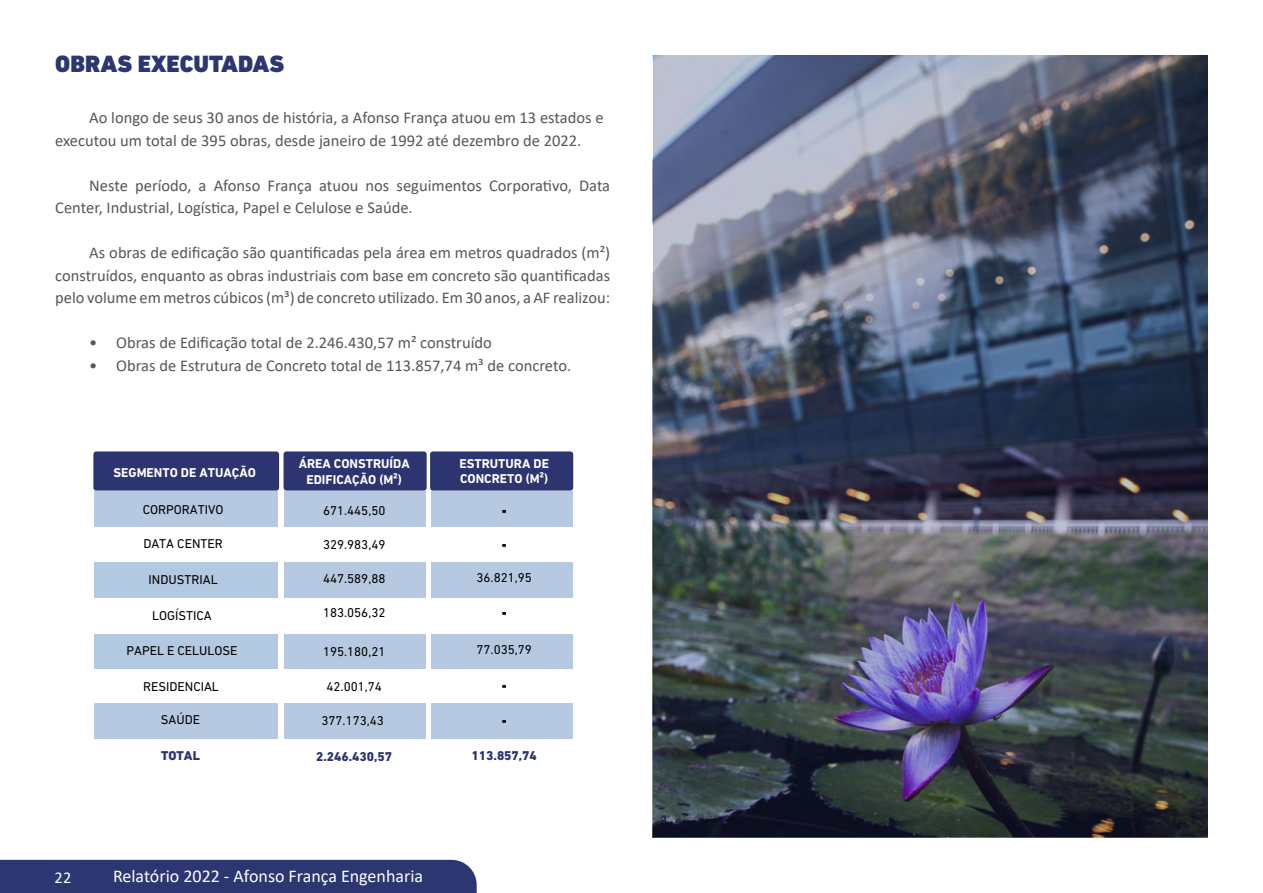
<style>
.page{position:relative;width:1263px;height:893px;background:#fff}
.page>*{position:absolute;margin:0;border:0;box-sizing:border-box;transform-origin:0 0}
.t1{font:35.85px/73.3px "DIN Next LT Pro";color:#000;scale:.36 1}
.t2{font:900 24px "DIN Next LT Pro";color:#2c3671}
.t3{font:18px "Calibri";color:#fff}
.t4{font:16.5px/22.5px "Calibri";color:#575756}
.t5{font:16.5px "Calibri";color:#fff}
.t6{font:13.05px "DIN Next LT Pro";color:#000}
.t7{font:700 13.05px/15.6px "DIN Next LT Pro";color:#fff;text-align:center}
.t8{font:800 13.05px "DIN Next LT Pro";color:#2c356f}
</style>
<div class="page">
<img style="left:653px;top:56px;width:555px;height:782px">
<div style="left:93px;top:451px;width:186px;height:40px;background:#2c356f;border-radius:3px"></div>
<div style="left:94px;top:562px;width:184px;height:36px;background:#b3c9e2"></div>
<div style="left:94px;top:634px;width:184px;height:35px;background:#b3c9e2"></div>
<div style="left:94px;top:703px;width:184px;height:36px;background:#b6c9e1"></div>
<div style="left:94px;top:491px;width:184px;height:36px;background:#b6c9e1"></div>
<div style="left:283px;top:451px;width:144px;height:40px;background:#2c356f;border-radius:3px"></div>
<div style="left:284px;top:562px;width:142px;height:36px;background:#b6c9e1"></div>
<div style="left:284px;top:634px;width:142px;height:35px;background:#b6c9e1"></div>
<div style="left:284px;top:703px;width:142px;height:36px;background:#b6c9e1"></div>
<div style="left:284px;top:491px;width:142px;height:36px;background:#b6c9e1"></div>
<div style="left:430px;top:451px;width:143px;height:40px;background:#2c356f;border-radius:3px"></div>
<div style="left:431px;top:562px;width:142px;height:36px;background:#b6c9e1"></div>
<div style="left:431px;top:634px;width:142px;height:35px;background:#b6c9e1"></div>
<div style="left:431px;top:703px;width:142px;height:36px;background:#b6c9e1"></div>
<div style="left:431px;top:491px;width:142px;height:36px;background:#b6c9e1"></div>
<div style="left:0;top:860px;width:477px;height:33px;background:#2c3671"></div>
<h2 class="t2" style="left:55px;top:49px;width:230px">OBRAS EXECUTADAS</h2>
<p class="t4" style="left:55px;top:106px;width:550px;text-indent:34px">Ao longo de seus 30 anos de história, a Afonso França atuou em 13 estados e executou um total de 395 obras, desde janeiro de 1992 até dezembro de 2022.</p>
<p class="t4" style="left:55px;top:174px;width:556px;text-indent:34px">Neste período, a Afonso França atuou nos seguimentos Corporativo, Data<br>Center, Industrial, Logística, Papel e Celulose e Saúde.</p>
<p class="t4" style="left:55px;top:241px;width:556px;text-align:justify;text-indent:34px">As obras de edificação são quantificadas pela área em metros quadrados (m²) construídos, enquanto as obras industriais com base em concreto são quantificadas pelo volume em metros cúbicos (m³) de concreto utilizado. Em 30 anos, a AF realizou:</p>
<p class="t4" style="left:89px;top:331px;width:404px">• Obras de Edificação total de 2.246.430,57 m² construído</p>
<p class="t4" style="left:89px;top:354px;width:483px">• Obras de Estrutura de Concreto total de 113.857,74 m³ de concreto.</p>
<p class="t7" style="left:299px;top:456px;width:113px">ÁREA CONSTRUÍDA<br>EDIFICAÇÃO (M²)</p>
<p class="t7" style="left:459px;top:455px;width:91px;text-align:left">ESTRUTURA DE<br>CONCRETO (M²)</p>
<p class="t7" style="left:113px;top:465px;width:144px">SEGMENTO DE ATUAÇÃO</p>
<p class="t6" style="left:143px;top:502px;width:82px">CORPORATIVO</p>
<p class="t6" style="left:323px;top:503px;width:64px">671.445,50</p>
<h1 class="t1" style="left:502px;top:471px;width:15px">-</h1>
<p class="t6" style="left:143px;top:536px;width:81px">DATA CENTER</p>
<p class="t6" style="left:323px;top:537px;width:64px">329.983,49</p>
<h1 class="t1" style="left:502px;top:506px;width:15px">-</h1>
<p class="t6" style="left:477px;top:570px;width:57px">36.821,95</p>
<h1 class="t1" style="left:502px;top:573px;width:15px">- -</h1>
<p class="t6" style="left:149px;top:571px;width:71px">INDUSTRIAL</p>
<p class="t6" style="left:323px;top:571px;width:64px">447.589,88</p>
<p class="t6" style="left:152px;top:608px;width:61px">LOGÍSTICA</p>
<p class="t6" style="left:323px;top:605px;width:64px">183.056,32</p>
<p class="t6" style="left:477px;top:642px;width:57px">77.035,79</p>
<p class="t6" style="left:126px;top:643px;width:113px">PAPEL E CELULOSE</p>
<p class="t6" style="left:323px;top:644px;width:64px">195.180,21</p>
<p class="t6" style="left:143px;top:679px;width:77px">RESIDENCIAL</p>
<p class="t6" style="left:326px;top:678px;width:57px">42.001,74</p>
<p class="t6" style="left:321px;top:713px;width:64px">377.173,43</p>
<h1 class="t1" style="left:502px;top:681px;width:15px">-</h1>
<p class="t6" style="left:161px;top:712px;width:41px">SAÚDE</p>
<p class="t8" style="left:161px;top:748px;width:40px">TOTAL</p>
<p class="t8" style="left:316px;top:749px;width:77px">2.246.430,57</p>
<p class="t8" style="left:472px;top:748px;width:67px">113.857,74</p>
<p class="t5" style="left:55px;top:866px;width:18px">22</p>
<p class="t3" style="left:113px;top:863px;width:312px">Relatório 2022 - Afonso França Engenharia</p>
</div>
